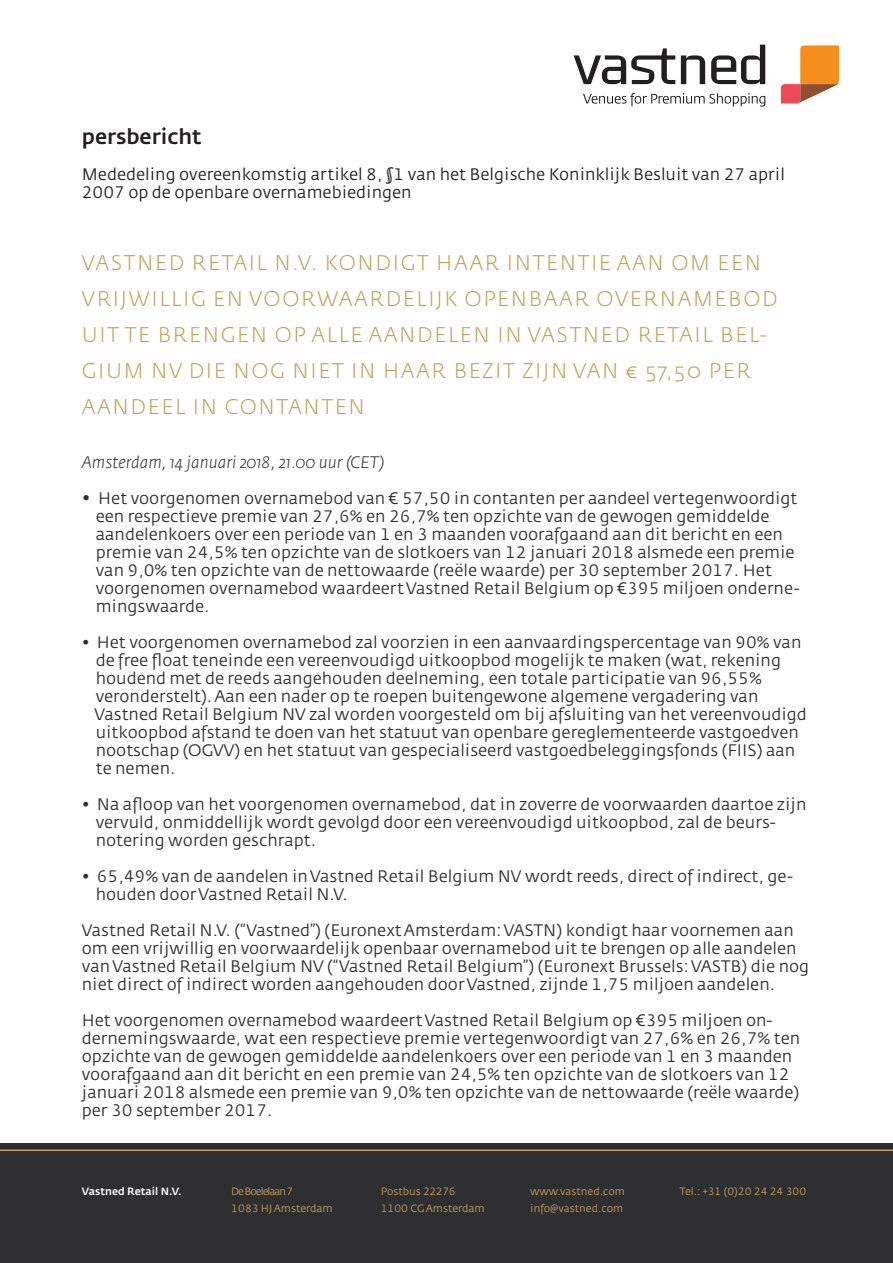
<style>
.page{position:relative;width:893px;height:1263px;background:#fff}
.page>*{position:absolute;margin:0;border:0;box-sizing:border-box;transform-origin:0 0}
.t1{font:300 21px/36px "Fedra Sans";letter-spacing:.08em;color:#bfa05b}
.t2{font:21px "Fedra Sans Medium TF";color:#231f20}
.t3{font:16.5px/18px "Fedra Sans Book TF";color:#2f2f31}
.t4{font:16.5px/18px "Fedra Sans Book TF";color:#231f20}
.t5{font:italic 300 16.5px "Fedra Sans";color:#2f2f31}
.t6{font:10.5px "Fedra Sans Book TF";color:#bfa05b}
.t7{font:10.5px "Fedra Sans Medium TF";color:#fff}
.t8{font:10.5px "Fedra Sans Book TF";letter-spacing:-.09em;color:#bfa05b}
.s1{font-size:18px}
</style>
<div class="page">
<svg style="left:583px;top:93px;width:182px;height:14px"></svg>
<svg style="left:681px;top:55px;width:24px;height:29px"></svg>
<svg style="left:711px;top:45px;width:54px;height:39px"></svg>
<svg style="left:574px;top:48px;width:101px;height:36px"></svg>
<svg style="left:781px;top:45px;width:58px;height:58px"></svg>
<div style="left:0;top:1144px;width:893px;height:119px;background:#2f2f31"></div>
<hr style="left:0;top:1149px;width:893px;height:2px;background:#bfa05b">
<p class="t2" style="left:82px;top:125px;width:121px">persbericht</p>
<p class="t4" style="left:82px;top:166px;width:704px">Mededeling overeenkomstig artikel 8, §1 van het Belgische Koninklijk Besluit van 27 april<br>2007 op de openbare overnamebiedingen</p>
<p class="t1" style="left:82px;top:245px;width:697px">VASTNED RETAIL N.V. KONDIGT HAAR INTENTIE AAN OM EEN VRIJWILLIG EN VOORWAARDELIJK OPENBAAR OVERNAMEBOD UIT TE BRENGEN OP ALLE AANDELEN IN VASTNED RETAIL BEL-GIUM NV DIE NOG NIET IN HAAR BEZIT ZIJN VAN € 57,50 PER AANDEEL IN CONTANTEN</p>
<p class="t5" style="left:82px;top:454px;width:304px">Amsterdam, 14 januari 2018, 21.00 uur (CET)</p>
<p class="t3" style="left:96px;top:490px;width:703px;text-indent:-14px"><span class="s1">•</span> Het voorgenomen overnamebod van € 57,50 in contanten per aandeel vertegenwoordigt een respectieve premie van 27,6% en 26,7% ten opzichte van de gewogen gemiddelde</p>
<p class="t3" style="left:96px;top:526px;width:689px">aandelenkoers over een periode van 1 en 3 maanden voorafgaand aan dit bericht en een</p>
<p class="t3" style="left:96px;top:544px;width:700px">premie van 24,5% ten opzichte van de slotkoers van 12 januari 2018 alsmede een premie</p>
<p class="t3" style="left:96px;top:562px;width:678px">van 9,0% ten opzichte van de nettowaarde (reële waarde) per 30 september 2017. Het</p>
<p class="t3" style="left:96px;top:580px;width:705px">voorgenomen overnamebod waardeert Vastned Retail Belgium op €395 miljoen onderne-</p>
<p class="t3" style="left:96px;top:598px;width:115px">mingswaarde.</p>
<p class="t3" style="left:82px;top:634px;width:721px">• Het voorgenomen overnamebod zal voorzien in een aanvaardingspercentage van 90% van</p>
<p class="t3" style="left:96px;top:652px;width:687px">de free float teneinde een vereenvoudigd uitkoopbod mogelijk te maken (wat, rekening</p>
<p class="t3" style="left:96px;top:670px;width:668px">houdend met de reeds aangehouden deelneming, een totale participatie van 96,55% veronderstelt). Aan een nader op te roepen buitengewone algemene vergadering van</p>
<p class="t3" style="left:94px;top:706px;width:714px">Vastned Retail Belgium NV zal worden voorgesteld om bij afsluiting van het vereenvoudigd</p>
<p class="t3" style="left:96px;top:724px;width:705px">uitkoopbod afstand te doen van het statuut van openbare gereglementeerde vastgoedven</p>
<p class="t3" style="left:96px;top:742px;width:701px">nootschap (OGVV) en het statuut van gespecialiseerd vastgoedbeleggingsfonds (FIIS) aan</p>
<p class="t3" style="left:96px;top:760px;width:81px">te nemen.</p>
<p class="t3" style="left:82px;top:796px;width:726px">• Na afloop van het voorgenomen overnamebod, dat in zoverre de voorwaarden daartoe zijn</p>
<p class="t3" style="left:96px;top:814px;width:681px">vervuld, onmiddellijk wordt gevolgd door een vereenvoudigd uitkoopbod, zal de beurs-</p>
<p class="t3" style="left:96px;top:832px;width:222px">notering worden geschrapt.</p>
<p class="t3" style="left:82px;top:868px;width:713px">• 65,49% van de aandelen in Vastned Retail Belgium NV wordt reeds, direct of indirect, ge-</p>
<p class="t3" style="left:96px;top:886px;width:254px">houden door Vastned Retail N.V.</p>
<p class="t3" style="left:82px;top:922px;width:729px">Vastned Retail N.V. (“Vastned”) (Euronext Amsterdam: VASTN) kondigt haar voornemen aan om een vrijwillig en voorwaardelijk openbaar overnamebod uit te brengen op alle aandelen van Vastned Retail Belgium NV (“Vastned Retail Belgium”) (Euronext Brussels: VASTB) die nog niet direct of indirect worden aangehouden door Vastned, zijnde 1,75 miljoen aandelen.</p>
<p class="t3" style="left:82px;top:1012px;width:720px">Het voorgenomen overnamebod waardeert Vastned Retail Belgium op €395 miljoen on&shy;dernemingswaarde, wat een respectieve premie vertegenwoordigt van 27,6% en 26,7% ten opzichte van de gewogen gemiddelde aandelenkoers over een periode van 1 en 3 maanden voorafgaand aan dit bericht en een premie van 24,5% ten opzichte van de slotkoers van 12 januari 2018 alsmede een premie van 9,0% ten opzichte van de nettowaarde (reële waarde) per 30 september 2017.</p>
<p class="t7" style="left:82px;top:1186px;width:101px">Vastned Retail N.V.</p>
<p class="t8" style="left:231px;top:1186px;width:64px">De Boelelaan 7</p>
<p class="t6" style="left:231px;top:1203px;width:103px">1083 HJ Amsterdam</p>
<p class="t6" style="left:381px;top:1186px;width:76px">Postbus 22276</p>
<p class="t6" style="left:381px;top:1203px;width:105px">1100 CG Amsterdam</p>
<p class="t6" style="left:530px;top:1186px;width:96px">www.vastned.com</p>
<p class="t6" style="left:530px;top:1203px;width:95px">info@vastned.com</p>
<p class="t6" style="left:680px;top:1186px;width:128px">Tel.: +31 (0)20 24 24 300</p>
</div>
